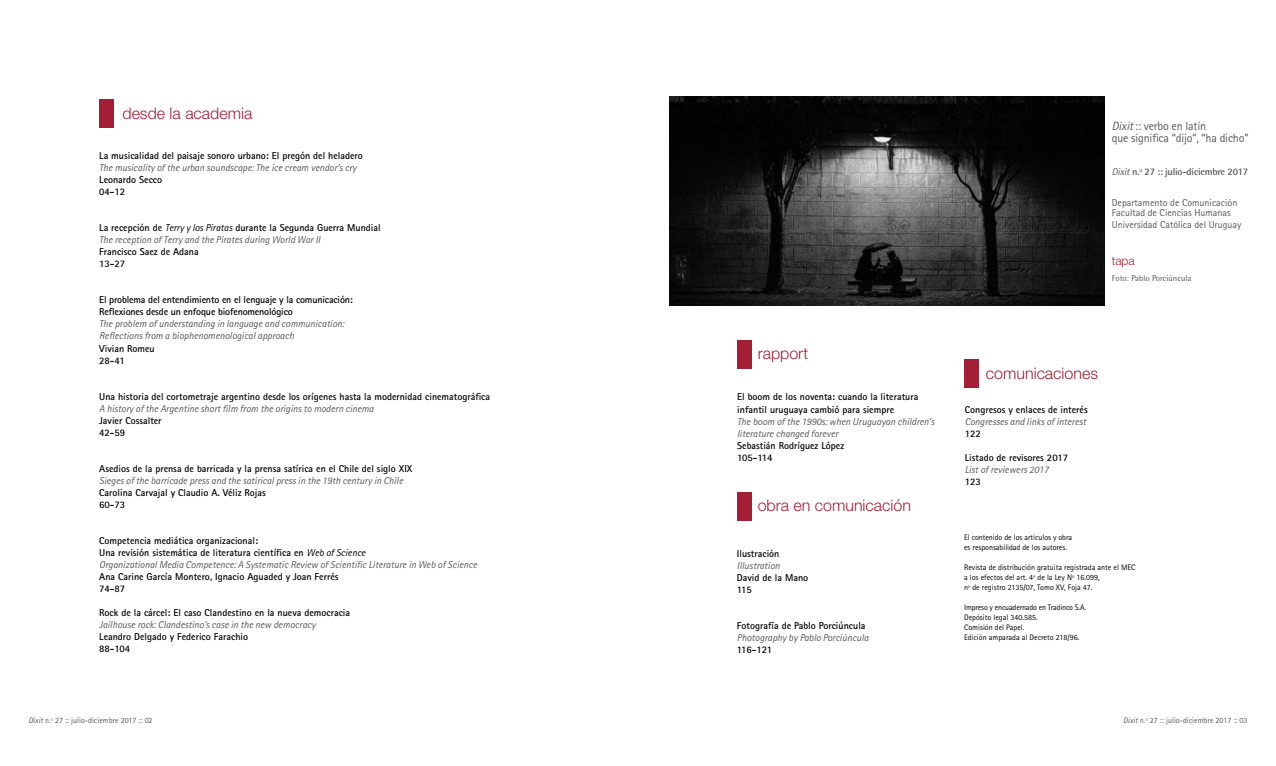
<style>
.page{position:relative;width:1276px;height:766px;background:#fff}
.page>*{position:absolute;margin:0;border:0;box-sizing:border-box;transform-origin:0 0}
.t1{font:300 16px "Helvetica Neue LT Std";color:#a41f35}
.t2{font:12px/12px "Rotis Sans Serif Std";letter-spacing:-.015em;color:#575756}
.t3{font:300 12px "Helvetica Neue LT Std";color:#a41f35}
.t4{font:700 10px/12px "Rotis Sans Serif Std";color:#000}
.t5{font:italic 10px/12px "Rotis Sans Serif Std";color:#575756}
.t6{font:10px/10px "Rotis Sans Serif Std";color:#575756}
.t7{font:700 10px "Rotis Semi Sans Std";letter-spacing:-.02em;color:#575756}
.t8{font:8.5px "Rotis Semi Sans Std";color:#575756}
.t9{font:8px/10px "Rotis Sans Serif Std";color:#000}
.t10{font:8px "Rotis Sans Serif Std";color:#575756}
.s1{font-weight:700;font-style:normal;color:#000}
.s2{color:#000}
.s3{font-style:italic}
.s4{font-weight:400;font-style:italic}
</style>
<div class="page">
<div style="left:99px;top:99px;width:14px;height:29px;background:#a41f35"></div>
<img style="left:669px;top:96px;width:435px;height:209px">
<div style="left:737px;top:340px;width:14px;height:29px;background:#a41f35"></div>
<div style="left:737px;top:491px;width:14px;height:29px;background:#a41f35"></div>
<div style="left:964px;top:359px;width:15px;height:28px;background:#a41f35"></div>
<h1 class="t1" style="left:122px;top:104px;width:131px">desde la academia</h1>
<p class="t4" style="left:99px;top:150px;width:265px">La musicalidad del paisaje sonoro urbano: El pregón del heladero</p>
<p class="t5" style="left:99px;top:162px;width:259px">The musicality of the urban soundscape: The ice cream vendor’s cry</p>
<p class="t4" style="left:99px;top:174px;width:64px">Leonardo Secco<br>04-12</p>
<p class="t5" style="left:99px;top:222px;width:283px"><span class="s1">La recepción de</span> <span class="s2">Terry y los Piratas</span> <span class="s1">durante la Segunda Guerra Mundial<br></span>The reception of Terry and the Pirates during World War II</p>
<p class="t4" style="left:99px;top:246px;width:101px">Francisco Saez de Adana<br>13-27</p>
<p class="t4" style="left:99px;top:294px;width:255px">El problema del entendimiento en el lenguaje y la comunicación:<br>Reflexiones desde un enfoque biofenomenológico</p>
<p class="t5" style="left:99px;top:318px;width:246px">The problem of understanding in language and communication:<br>Reflections from a biophenomenological approach</p>
<p class="t4" style="left:99px;top:342px;width:57px">Vivian Romeu<br>28-41</p>
<p class="t4" style="left:99px;top:390px;width:392px">Una historia del cortometraje argentino desde los orígenes hasta la modernidad cinematográfica</p>
<p class="t5" style="left:99px;top:402px;width:276px">A history of the Argentine short film from the origins to modern cinema</p>
<p class="t4" style="left:99px;top:414px;width:64px">Javier Cossalter<br>42-59</p>
<p class="t4" style="left:99px;top:462px;width:315px">Asedios de la prensa de barricada y la prensa satírica en el Chile del siglo XIX</p>
<p class="t5" style="left:99px;top:474px;width:305px">Sieges of the barricade press and the satirical press in the 19th century in Chile</p>
<p class="t4" style="left:99px;top:486px;width:168px">Carolina Carvajal y Claudio A. Véliz Rojas<br>60-73</p>
<p class="t5" style="left:99px;top:534px;width:379px"><span class="s1">Competencia mediática organizacional:<br>Una revisión sistemática de literatura científica en</span> <span class="s2">Web of Science<br></span>Organizational Media Competence: A Systematic Review of Scientific Literature in Web of Science</p>
<p class="t4" style="left:99px;top:570px;width:241px">Ana Carine García Montero, Ignacio Aguaded y Joan Ferrés<br>74-87</p>
<p class="t4" style="left:99px;top:606px;width:252px">Rock de la cárcel: El caso Clandestino en la nueva democracia</p>
<p class="t5" style="left:99px;top:618px;width:218px">Jailhouse rock: Clandestino’s case in the new democracy</p>
<p class="t4" style="left:99px;top:630px;width:150px">Leandro Delgado y Federico Farachio<br>88-104</p>
<h1 class="t1" style="left:757px;top:343px;width:52px">rapport</h1>
<p class="t4" style="left:737px;top:391px;width:183px">El boom de los noventa: cuando la literatura infantil uruguaya cambió para siempre</p>
<p class="t5" style="left:737px;top:415px;width:199px">The boom of the 1990s: when Uruguayan children’s literature changed forever</p>
<p class="t4" style="left:737px;top:439px;width:109px">Sebastián Rodríguez López<br>105-114</p>
<h1 class="t1" style="left:757px;top:495px;width:155px">obra en comunicación</h1>
<p class="t4" style="left:737px;top:547px;width:44px">Ilustración</p>
<p class="t5" style="left:737px;top:559px;width:44px">Illustration</p>
<p class="t4" style="left:737px;top:571px;width:73px">David de la Mano<br>115</p>
<p class="t4" style="left:737px;top:619px;width:130px">Fotografía de Pablo Porciúncula</p>
<p class="t5" style="left:737px;top:631px;width:133px">Photography by Pablo Porciúncula</p>
<p class="t4" style="left:737px;top:643px;width:37px">116-121</p>
<p class="t2" style="left:1112px;top:119px;width:138px"><span class="s3">Dixit</span> :: verbo en latín<br>que significa “dijo”, “ha dicho”</p>
<p class="t7" style="left:1112px;top:165px;width:138px"><span class="s4">Dixit</span> n.º 27 :: julio-diciembre 2017</p>
<p class="t6" style="left:1112px;top:197px;width:127px">Departamento de Comunicación<br>Facultad de Ciencias Humanas</p>
<p class="t6" style="left:1112px;top:219px;width:131px">Universidad Católica del Uruguay</p>
<p class="t3" style="left:1112px;top:254px;width:24px">tapa</p>
<p class="t8" style="left:1112px;top:272px;width:81px">Foto: Pablo Porciúncula</p>
<h1 class="t1" style="left:986px;top:363px;width:114px">comunicaciones</h1>
<p class="t4" style="left:964px;top:403px;width:124px">Congresos y enlaces de interés</p>
<p class="t5" style="left:964px;top:415px;width:123px">Congresses and links of interest</p>
<p class="t4" style="left:964px;top:427px;width:18px">122</p>
<p class="t4" style="left:964px;top:451px;width:105px">Listado de revisores 2017</p>
<p class="t5" style="left:964px;top:463px;width:86px">List of reviewers 2017</p>
<p class="t4" style="left:964px;top:475px;width:18px">123</p>
<p class="t9" style="left:964px;top:532px;width:110px">El contenido de los artículos y obra es responsabilidad de los autores.</p>
<p class="t9" style="left:964px;top:562px;width:173px">Revista de distribución gratuita registrada ante el MEC a los efectos del art. 4º de la Ley Nº 16.099,<br>nº de registro 2135/07, Tomo XV, Foja 47.</p>
<p class="t9" style="left:964px;top:602px;width:123px">Impreso y encuadernado en Tradinco S.A.<br>Depósito legal 340.585.<br>Comisión del Papel.<br>Edición amparada al Decreto 218/96.</p>
<p class="t10" style="left:28px;top:715px;width:126px"><span class="s3">Dixit</span> n.º 27 :: julio-diciembre 2017 :: 02</p>
<p class="t10" style="left:1123px;top:715px;width:126px"><span class="s3">Dixit</span> n.º 27 :: julio-diciembre 2017 :: 03</p>
</div>
